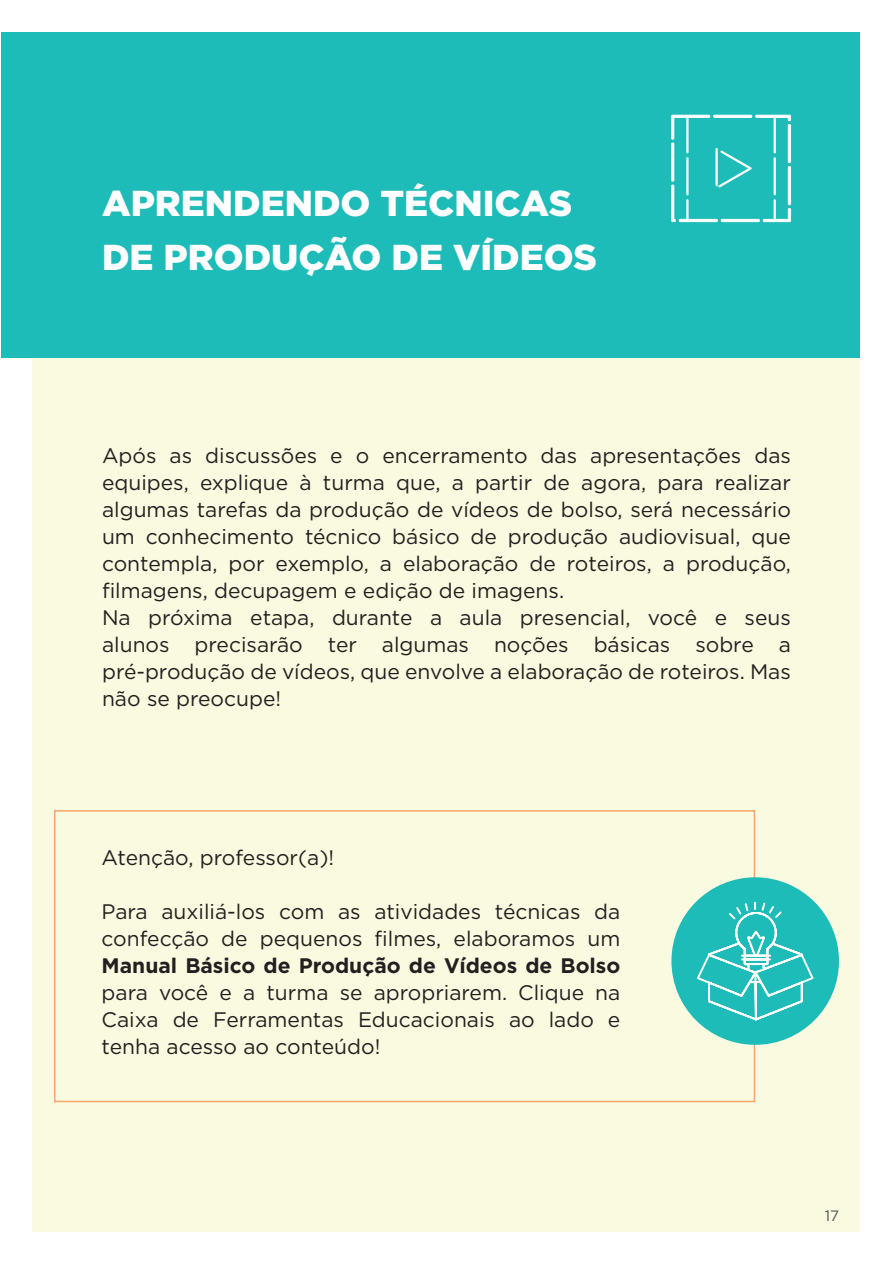
<style>
.page{position:relative;width:893px;height:1263px;background:#fff}
.page>*{position:absolute;margin:0;border:0;box-sizing:border-box;transform-origin:0 0}
.t1{font:900 36px "Gotham";color:#fff}
.t2{font:21px/27px "Gotham";color:#231f20;text-align:justify}
.t3{font:15px "Gotham";color:#505254}
.s1{font-weight:700}
</style>
<div class="page">
<div style="left:0;top:32px;width:860px;height:1199px;background:#f9fadf"></div>
<div style="left:0;top:2px;width:31px;height:1261px;background:#fff"></div>
<div style="left:1px;top:32px;width:859px;height:326px;background:#1dbcb9"></div>
<svg style="left:671px;top:114px;width:120px;height:108px"></svg>
<div style="left:54px;top:810px;width:701px;height:292px;border:2px solid #f9a56b"></div>
<div style="left:671px;top:877px;width:168px;height:168px;background:#1dbcb9;border-radius:50%"></div>
<svg style="left:695px;top:901px;width:120px;height:121px"></svg>
<p class="t1" style="left:102px;top:178px;width:472px">APRENDENDO TÉCNICAS</p>
<p class="t1" style="left:102px;top:232px;width:496px">DE PRODUÇÃO DE VÍDEOS</p>
<p class="t2" style="left:102px;top:442px;width:690px">Após as discussões e o encerramento das apresentações das equipes, explique à turma que, a partir de agora, para realizar algumas tarefas da produção de vídeos de bolso, será necessário um conhecimento técnico básico de produção audiovisual, que contempla, por exemplo, a elaboração de roteiros, a produção, filmagens, decupagem e edição de imagens.</p>
<p class="t2" style="left:102px;top:604px;width:690px">Na próxima etapa, durante a aula presencial, você e seus alunos precisarão ter algumas noções básicas sobre a pré-produção de vídeos, que envolve a elaboração de roteiros. Mas não se preocupe!</p>
<p class="t2" style="left:102px;top:843px;width:234px">Atenção, professor(a)!</p>
<p class="t2" style="left:102px;top:897px;width:520px">Para auxiliá-los com as atividades técnicas da confecção de pequenos filmes, elaboramos um <span class="s1">Manual Básico de Produção de Vídeos de Bolso </span>para você e a turma se apropriarem. Clique na Caixa de Ferramentas Educacionais ao lado e tenha acesso ao conteúdo!</p>
<p class="t3" style="left:825px;top:1206px;width:16px">17</p>
</div>
